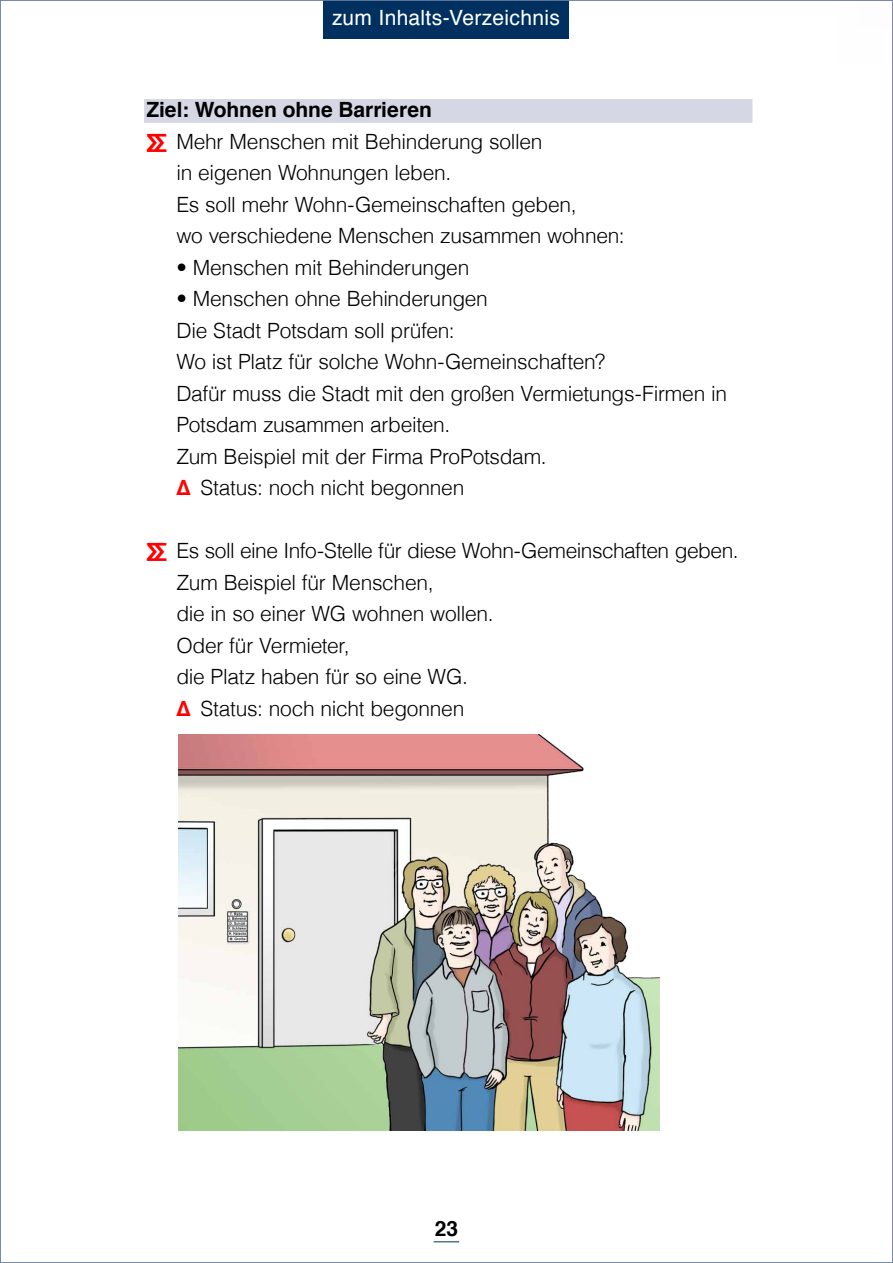
<style>
.page{position:relative;width:893px;height:1263px;background:#fff}
.page>*{position:absolute;margin:0;border:0;box-sizing:border-box;transform-origin:0 0}
.t1{font:300 21px/31.5px "Helvetica";letter-spacing:-.015em;color:#000}
.t2{font:700 21px "Helvetica";color:#000}
.t3{font:21px "Helvetica";letter-spacing:.015em;color:#fff}
.s1{font-weight:700;color:#f00}
</style>
<div class="page">
<svg style="left:434px;top:1241px;width:25px;height:1px"></svg>
<div style="left:835px;top:0;width:58px;height:64px;background:#fbfbfb"></div>
<div style="left:323px;top:0;width:246px;height:38px;background:#00305f"></div>
<div style="left:144px;top:99px;width:608px;height:24px;background:#d5d8e4"></div>
<img style="left:179px;top:735px;width:481px;height:395px">
<p class="t3" style="left:332px;top:2px;width:229px">zum Inhalts-Verzeichnis</p>
<p class="t2" style="left:146px;top:93px;width:287px">Ziel: Wohnen ohne Barrieren</p>
<p class="t1" style="left:176px;top:124px;width:450px">Mehr Menschen mit Behinderung sollen<br>in eigenen Wohnungen leben.<br>Es soll mehr Wohn-Gemeinschaften geben,<br>wo verschiedene Menschen zusammen wohnen:</p>
<p class="t1" style="left:176px;top:250px;width:294px">• Menschen mit Behinderungen</p>
<p class="t1" style="left:176px;top:281px;width:552px">• Menschen ohne Behinderungen<br>Die Stadt Potsdam soll prüfen:<br>Wo ist Platz für solche Wohn-Gemeinschaften?<br>Dafür muss die Stadt mit den großen Vermietungs-Firmen in Potsdam zusammen arbeiten.<br>Zum Beispiel mit der Firma ProPotsdam.<br><span class="s1">∆</span> Status: noch nicht begonnen</p>
<p class="t1" style="left:176px;top:533px;width:564px">Es soll eine Info-Stelle für diese Wohn-Gemeinschaften geben.<br>Zum Beispiel für Menschen,<br>die in so einer WG wohnen wollen.<br>Oder für Vermieter,<br>die Platz haben für so eine WG.<br><span class="s1">∆</span> Status: noch nicht begonnen</p>
<p class="t2" style="left:435px;top:1211px;width:25px">23</p>
</div>
